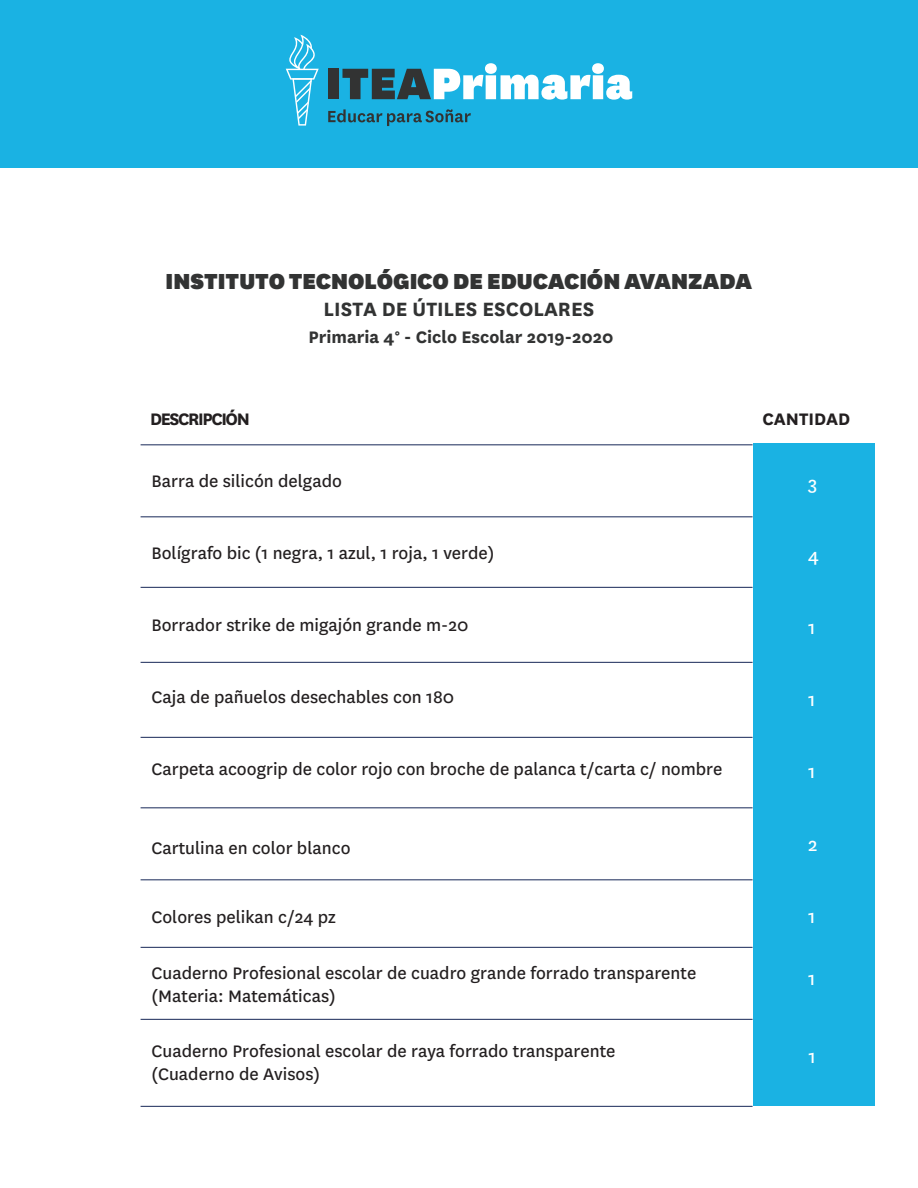
<style>
.page{position:relative;width:918px;height:1188px;background:#fff}
.page>*{position:absolute;margin:0;border:0;box-sizing:border-box;transform-origin:0 0}
.t1{font:900 25.5px "National";color:#323333}
.t2{font:700 22.5px "National";color:#323333}
.t3{font:21px "National";color:#fff}
.t4{font:19.5px/23.4px "National";color:#231f20}
.t5{font:700 19.5px "National";color:#323333}
.t6{font:700 19.5px "National";letter-spacing:-.075em;color:#231f20}
.t7{font:700 19.5px "National";color:#231f20}
</style>
<div class="page">
<div style="left:0;top:0;width:918px;height:168px;background:#1ab2e3"></div>
<svg style="left:286px;top:35px;width:33px;height:91px"></svg>
<div style="left:328px;top:69px;width:11px;height:30px;background:#323333"></div>
<svg style="left:342px;top:63px;width:290px;height:37px"></svg>
<svg style="left:328px;top:109px;width:143px;height:17px"></svg>
<hr style="left:141px;top:1106px;width:612px;height:1px;background:#172757">
<hr style="left:141px;top:1019px;width:612px;height:1px;background:#172757">
<hr style="left:141px;top:947px;width:612px;height:1px;background:#172757">
<hr style="left:141px;top:808px;width:612px;height:1px;background:#172757">
<hr style="left:141px;top:880px;width:612px;height:1px;background:#172757">
<hr style="left:141px;top:737px;width:612px;height:1px;background:#172757">
<hr style="left:141px;top:662px;width:612px;height:1px;background:#172757">
<hr style="left:141px;top:587px;width:612px;height:1px;background:#172757">
<hr style="left:141px;top:445px;width:612px;height:1px;background:#172757">
<hr style="left:141px;top:517px;width:612px;height:1px;background:#172757">
<div style="left:753px;top:443px;width:121px;height:663px;background:#1ab2e3"></div>
<h1 class="t1" style="left:166px;top:263px;width:588px">INSTITUTOTECNOLÓGICO DE EDUCACIÓNAVANZADA</h1>
<p class="t2" style="left:324px;top:293px;width:272px">LISTA DE ÚTILES ESCOLARES</p>
<p class="t5" style="left:308px;top:323px;width:307px">Primaria 4° - Ciclo Escolar 2019-2020</p>
<p class="t6" style="left:150px;top:405px;width:101px">DESCRIPCIÓN</p>
<p class="t7" style="left:762px;top:405px;width:89px">CANTIDAD</p>
<p class="t4" style="left:152px;top:468px;width:192px">Barra de silicón delgado</p>
<p class="t3" style="left:808px;top:469px;width:11px">3</p>
<p class="t4" style="left:152px;top:540px;width:345px">Bolígrafo bic (1 negra, 1 azul, 1 roja, 1 verde)</p>
<p class="t3" style="left:808px;top:541px;width:12px">4</p>
<p class="t4" style="left:152px;top:612px;width:319px">Borrador strike de migajón grande m-20</p>
<p class="t3" style="left:808px;top:613px;width:9px">1</p>
<p class="t4" style="left:152px;top:684px;width:304px">Caja de pañuelos desechables con 180</p>
<p class="t3" style="left:808px;top:685px;width:9px">1</p>
<p class="t4" style="left:152px;top:756px;width:573px">Carpeta acoogrip de color rojo con broche de palanca t/carta c/ nombre</p>
<p class="t3" style="left:808px;top:757px;width:9px">1</p>
<p class="t4" style="left:152px;top:836px;width:201px">Cartulina en color blanco</p>
<p class="t3" style="left:808px;top:831px;width:11px">2</p>
<p class="t4" style="left:152px;top:905px;width:186px">Colores pelikan c/24 pz</p>
<p class="t4" style="left:152px;top:960px;width:546px">Cuaderno Profesional escolar de cuadro grande forrado transparente (Materia: Matemáticas)</p>
<p class="t4" style="left:152px;top:1038px;width:466px">Cuaderno Profesional escolar de raya forrado transparente (Cuaderno de Avisos)</p>
<p class="t3" style="left:808px;top:903px;width:9px">1</p>
<p class="t3" style="left:808px;top:964px;width:9px">1</p>
<p class="t3" style="left:809px;top:1042px;width:9px">1</p>
</div>
